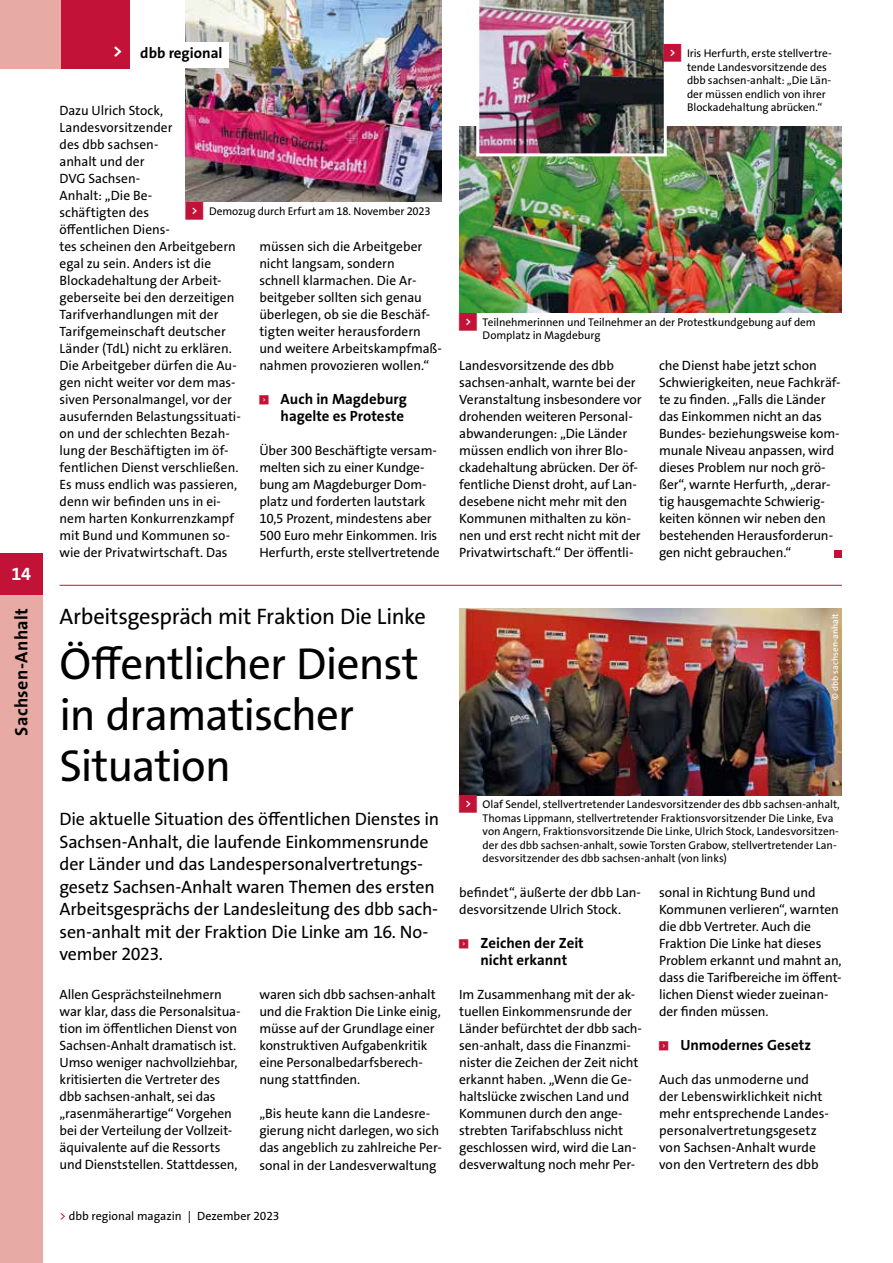
<style>
.page{position:relative;width:893px;height:1263px;background:#fff}
.page>*{position:absolute;margin:0;border:0;box-sizing:border-box;transform-origin:0 0}
.t1{font:45px/51px "The Sans Os F";letter-spacing:-.02em;color:#000}
.t2{font:22.5px "The Sans Os F";letter-spacing:-.015em;color:#000}
.t3{font:18px/22.5px "The Sans Os F";letter-spacing:-.01em;color:#000}
.t4{font:700 18px "The Sans Os F";letter-spacing:.02em;color:#000}
.t5{font:700 18px "The Sans Os F";color:#fff}
.t6{font:700 15px "The Sans Os F";color:#000}
.t7{font:700 14.85px/17px "The Sans Os F";color:#000}
.t8{font:13.5px/17px "The Sans Os F";letter-spacing:-.01em;color:#000}
.t9{font:12px "The Sans Os F";color:#000}
.t10{font:11.25px/13.5px "The Sans Os F";letter-spacing:-.005em;color:#000}
.t11{font:9px "The Sans Os F";letter-spacing:.01em;color:#fff}
.t12{font:5.85px "Top Numbers";color:#c31237}
.s1{font-family:"Top Numbers";color:#c31237}
.s2{color:#c3006b}
</style>
<div class="page">
<img style="left:459px;top:609px;width:383px;height:186px">
<div style="left:835px;top:550px;width:7px;height:7px;background:#c31237"></div>
<img style="left:186px;top:0;width:256px;height:202px">
<img style="left:459px;top:126px;width:383px;height:187px">
<img style="left:475px;top:0;width:193px;height:158px">
<hr style="left:60px;top:585px;width:782px;height:1px;background:#c31237">
<div style="left:173px;top:42px;width:55px;height:26px;background:#fff"></div>
<div style="left:0;top:553px;width:43px;height:42px;background:#c31237"></div>
<div style="left:0;top:0;width:130px;height:68px;background:#e7aaa4"></div>
<div style="left:62px;top:0;width:68px;height:68px;background:#c31237"></div>
<div style="left:0;top:595px;width:43px;height:668px;background:#e7aaa4"></div>
<h3 class="t5" style="left:12px;top:562px;width:21px">14</h3>
<h3 class="t4" style="left:10px;top:736px;width:129px;rotate:-90deg">Sachsen-Anhalt</h3>
<h3 class="t5" style="left:113px;top:39px;width:11px">&gt;</h3>
<p class="t6" style="left:140px;top:44px;width:84px">dbb regional</p>
<p class="t8" style="left:60px;top:102px;width:183px">Dazu Ulrich Stock,<br>Landesvorsitzender<br>des dbb sachsen-<br>anhalt und der<br>DVG Sachsen-<br>Anhalt: „Die Be-<br>schäftigten des<br>öffentlichen Diens-<br>tes scheinen den Arbeitgebern egal zu sein. Anders ist die<br>Blockadehaltung der Arbeit&shy;geberseite bei den derzeitigen<br>Tarifverhandlungen mit der<br>Tarifgemeinschaft deutscher<br>Länder (TdL) nicht zu erklären.<br>Die Arbeitgeber dürfen die Au&shy;gen nicht weiter vor dem mas&shy;siven Personalmangel, vor der ausufernden Belastungssituati&shy;on und der schlechten Bezah&shy;lung der Beschäftigten im öf&shy;fentlichen Dienst verschließen.<br>Es muss endlich was passieren, denn wir befinden uns in ei&shy;nem harten Konkurrenzkampf mit Bund und Kommunen so&shy;wie der Privatwirtschaft. Das</p>
<p class="t10" style="left:186px;top:204px;width:247px"><span class="s1">&lt;</span> Demozug durch Erfurt am 18. November 2023</p>
<p class="t8" style="left:259px;top:238px;width:184px">müssen sich die Arbeitgeber nicht langsam, sondern<br>schnell klarmachen. Die Ar&shy;beitgeber sollten sich genau überlegen, ob sie die Beschäf&shy;tigten weiter herausfordern und weitere Arbeitskampfmaß&shy;nahmen provozieren wollen.“</p>
<p class="t12" style="left:259px;top:395px;width:11px">&lt;</p>
<p class="t7" style="left:281px;top:391px;width:128px">Auch in Magdeburg hagelte es Proteste</p>
<p class="t8" style="left:259px;top:442px;width:182px">Über 300 Beschäftigte versam&shy;melten sich zu einer Kundge&shy;bung am Magdeburger Dom&shy;platz und forderten lautstark<br>10,5 Prozent, mindestens aber<br>500 Euro mehr Einkommen. Iris<br>Herfurth, erste stellvertretende</p>
<p class="t10" style="left:687px;top:47px;width:146px;text-indent:-23px"><span class="s1">&lt;</span> Iris Herfurth, erste stellvertre&shy;tende Landesvorsitzende des dbb sachsen-anhalt: „Die Län&shy;der müssen endlich von ihrer<br>Blockadehaltung abrücken.“</p>
<p class="t10" style="left:483px;top:315px;width:335px;text-indent:-23px"><span class="s1">&lt;</span> Teilnehmerinnen und Teilnehmer an der Protestkundgebung auf dem<br>Domplatz in Magdeburg</p>
<p class="t8" style="left:459px;top:357px;width:184px">Landesvorsitzende des dbb sachsen-anhalt, warnte bei der<br>Veranstaltung insbesondere vor drohenden weiteren Personal&shy;abwanderungen: „Die Länder müssen endlich von ihrer Blo&shy;ckadehaltung abrücken. Der öf&shy;fentliche Dienst droht, auf Lan&shy;desebene nicht mehr mit den<br>Kommunen mithalten zu kön&shy;nen und erst recht nicht mit der<br>Privatwirtschaft.“ Der öffentli-</p>
<p class="t8" style="left:659px;top:357px;width:183px">che Dienst habe jetzt schon<br>Schwierigkeiten, neue Fachkräf&shy;te zu finden. „Falls die Länder das Einkommen nicht an das<br>Bundes- beziehungsweise kom&shy;munale Niveau anpassen, wird dieses Problem nur noch grö&shy;ßer“, warnte Herfurth, „derar&shy;tig hausgemachte Schwierig&shy;keiten können wir neben den bestehenden Herausforderun&shy;gen nicht gebrauchen.“</p>
<h2 class="t2" style="left:60px;top:602px;width:368px">Arbeitsgespräch mit Fraktion Die Linke</h2>
<h1 class="t1" style="left:60px;top:639px;width:361px">Öffentlicher Dienst in dramatischer<br>Situation</h1>
<p class="t3" style="left:60px;top:808px;width:381px">Die aktuelle Situation des öffentlichen Dienstes in Sachsen-Anhalt, die laufende Einkommensrunde der Länder und das Landespersonalvertretungs&shy;gesetz Sachsen-Anhalt waren Themen des ersten Arbeitsgesprächs der Landesleitung des dbb sach&shy;sen-anhalt mit der Fraktion Die Linke am 16. No&shy;vember 2023.</p>
<p class="t8" style="left:60px;top:986px;width:183px">Allen Gesprächsteilnehmern war klar, dass die Personalsitua&shy;tion im öffentlichen Dienst von<br>Sachsen-Anhalt dramatisch ist.<br>Umso weniger nachvollziehbar, kritisierten die Vertreter des dbb sachsen-anhalt, sei das „rasenmäherartige“ Vorgehen bei der Verteilung der Vollzeit&shy;äquivalente auf die Ressorts und Dienststellen. Stattdessen,</p>
<p class="t8" style="left:259px;top:986px;width:183px">waren sich dbb sachsen-anhalt und die Fraktion Die Linke einig, müsse auf der Grundlage einer konstruktiven Aufgabenkritik eine Personalbedarfsberech&shy;nung stattfinden.</p>
<p class="t8" style="left:259px;top:1105px;width:184px">„Bis heute kann die Landesre&shy;gierung nicht darlegen, wo sich das angeblich zu zahlreiche Per&shy;sonal in der Landesverwaltung</p>
<p class="t9" style="left:60px;top:1208px;width:221px"><span class="s2">&gt;</span> dbb regional magazin | Dezember 2023</p>
<p class="t11" style="left:829px;top:700px;width:88px;rotate:-90deg">© dbb sachsen-anhalt</p>
<p class="t10" style="left:483px;top:798px;width:359px;text-indent:-23px"><span class="s1">&lt;</span> Olaf Sendel, stellvertretender Landesvorsitzender des dbb sachsen-anhalt, Thomas Lippmann, stellvertretender Fraktionsvorsitzender Die Linke, Eva von Angern, Fraktionsvorsitzende Die Linke, Ulrich Stock, Landesvorsitzen&shy;der des dbb sachsen-anhalt, sowie Torsten Grabow, stellvertretender Lan&shy;desvorsitzender des dbb sachsen-anhalt (von links)</p>
<p class="t8" style="left:459px;top:884px;width:183px">befindet“, äußerte der dbb Lan&shy;desvorsitzende Ulrich Stock.</p>
<p class="t12" style="left:459px;top:939px;width:11px">&lt;</p>
<p class="t7" style="left:480px;top:935px;width:105px">Zeichen der Zeit nicht erkannt</p>
<p class="t8" style="left:459px;top:986px;width:184px">Im Zusammenhang mit der ak&shy;tuellen Einkommensrunde der<br>Länder befürchtet der dbb sach&shy;sen-anhalt, dass die Finanzmi&shy;nister die Zeichen der Zeit nicht erkannt haben. „Wenn die Ge&shy;haltslücke zwischen Land und<br>Kommunen durch den ange&shy;strebten Tarifabschluss nicht geschlossen wird, wird die Lan&shy;desverwaltung noch mehr Per-</p>
<p class="t8" style="left:659px;top:884px;width:184px">sonal in Richtung Bund und<br>Kommunen verlieren“, warnten die dbb Vertreter. Auch die<br>Fraktion Die Linke hat dieses<br>Problem erkannt und mahnt an, dass die Tarifbereiche im öffent&shy;lichen Dienst wieder zueinan&shy;der finden müssen.</p>
<p class="t12" style="left:659px;top:1041px;width:11px">&lt;</p>
<p class="t7" style="left:680px;top:1037px;width:132px">Unmodernes Gesetz</p>
<p class="t8" style="left:659px;top:1071px;width:171px">Auch das unmoderne und der Lebenswirklichkeit nicht mehr entsprechende Landes&shy;personalvertretungsgesetz von Sachsen-Anhalt wurde von den Vertretern des dbb</p>
</div>
